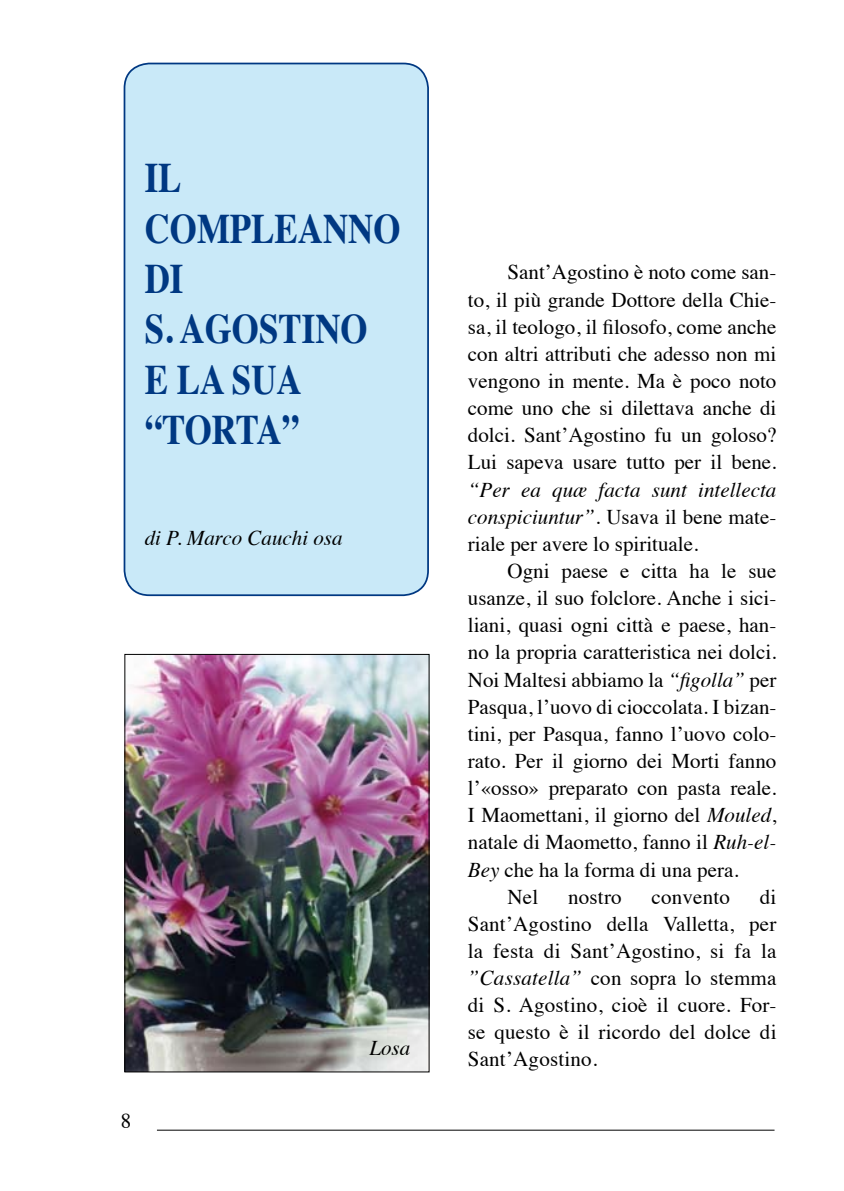
<style>
.page{position:relative;width:844px;height:1191px;background:#fff}
.page>*{position:absolute;margin:0;border:0;box-sizing:border-box;transform-origin:0 0}
.t1{font:700 42px/50.4px "Times";color:#003882;scale:.83 1}
.t2{font:21px/27.1px "Times";color:#000;text-align:justify}
.t3{font:italic 21px "Times";color:#000}
.s1{font-style:italic}
</style>
<div class="page">
<hr style="left:157px;top:1129px;width:617px;height:1px;background:#000">
<div style="left:124px;top:63px;width:304px;height:532px;background:#c9e9f8;border-radius:25px"></div>
<div style="left:124px;top:63px;width:305px;height:533px;border:2px solid #003882;border-radius:25px"></div>
<img style="left:127px;top:656px;width:300px;height:414px">
<div style="left:125px;top:654px;width:304px;height:418px;border:1px solid #000"></div>
<h1 class="t1" style="left:145px;top:148px;width:309px">IL<br>COMPLEANNO<br>DI<br>S. AGOSTINO<br>E LA SUA “TORTA”</h1>
<p class="t3" style="left:145px;top:520px;width:199px">di P. Marco Cauchi osa</p>
<p class="t2" style="left:121px;top:1106px;width:12px">8</p>
<p class="t3" style="left:369px;top:1029px;width:42px">Losa</p>
<p class="t2" style="left:467px;top:257px;width:310px;text-indent:40px">Sant’Agostino è noto come san&shy;to, il più grande Dottore della Chie&shy;sa, il teologo, il filosofo, come anche con altri attributi che adesso non mi vengono in mente. Ma è poco noto come uno che si dilettava anche di dolci. Sant’Agostino fu un goloso?<br>Lui sapeva usare tutto per il bene.</p>
<p class="t2" style="left:467px;top:474px;width:310px"><span class="s1">“Per ea quæ facta sunt intellecta conspiciuntur”</span>. Usava il bene mate&shy;riale per avere lo spirituale.</p>
<p class="t2" style="left:507px;top:555px;width:270px">Ogni paese e citta ha le sue</p>
<p class="t2" style="left:467px;top:582px;width:310px">usanze, il suo folclore. Anche i sici-</p>
<p class="t2" style="left:467px;top:610px;width:310px">liani, quasi ogni città e paese, han-</p>
<p class="t2" style="left:467px;top:637px;width:310px">no la propria caratteristica nei dolci.</p>
<p class="t2" style="left:467px;top:664px;width:310px">Noi Maltesi abbiamo la <span class="s1">“figolla”</span> per</p>
<p class="t2" style="left:467px;top:691px;width:310px">Pasqua, l’uovo di cioccolata. I bizan-</p>
<p class="t2" style="left:467px;top:718px;width:310px">tini, per Pasqua, fanno l’uovo colo-</p>
<p class="t2" style="left:467px;top:745px;width:310px">rato. Per il giorno dei Morti fanno</p>
<p class="t2" style="left:467px;top:772px;width:310px">l’«osso» preparato con pasta reale.</p>
<p class="t2" style="left:467px;top:799px;width:310px">I Maomettani, il giorno del <span class="s1">Mouled</span>,</p>
<p class="t2" style="left:467px;top:827px;width:310px">natale di Maometto, fanno il <span class="s1">Ruh-el-</span></p>
<p class="t2" style="left:467px;top:854px;width:272px"><span class="s1">Bey</span> che ha la forma di una pera.</p>
<p class="t2" style="left:507px;top:881px;width:32px">Nel</p>
<p class="t2" style="left:568px;top:881px;width:55px">nostro</p>
<p class="t2" style="left:651px;top:881px;width:80px">convento</p>
<p class="t2" style="left:467px;top:881px;width:310px;text-indent:292px">di Sant’Agostino della Valletta, per la festa di Sant’Agostino, si fa la <span class="s1">”Cassatella”</span> con sopra lo stemma di S. Agostino, cioè il cuore. For&shy;se questo è il ricordo del dolce di Sant’Agostino.</p>
</div>
